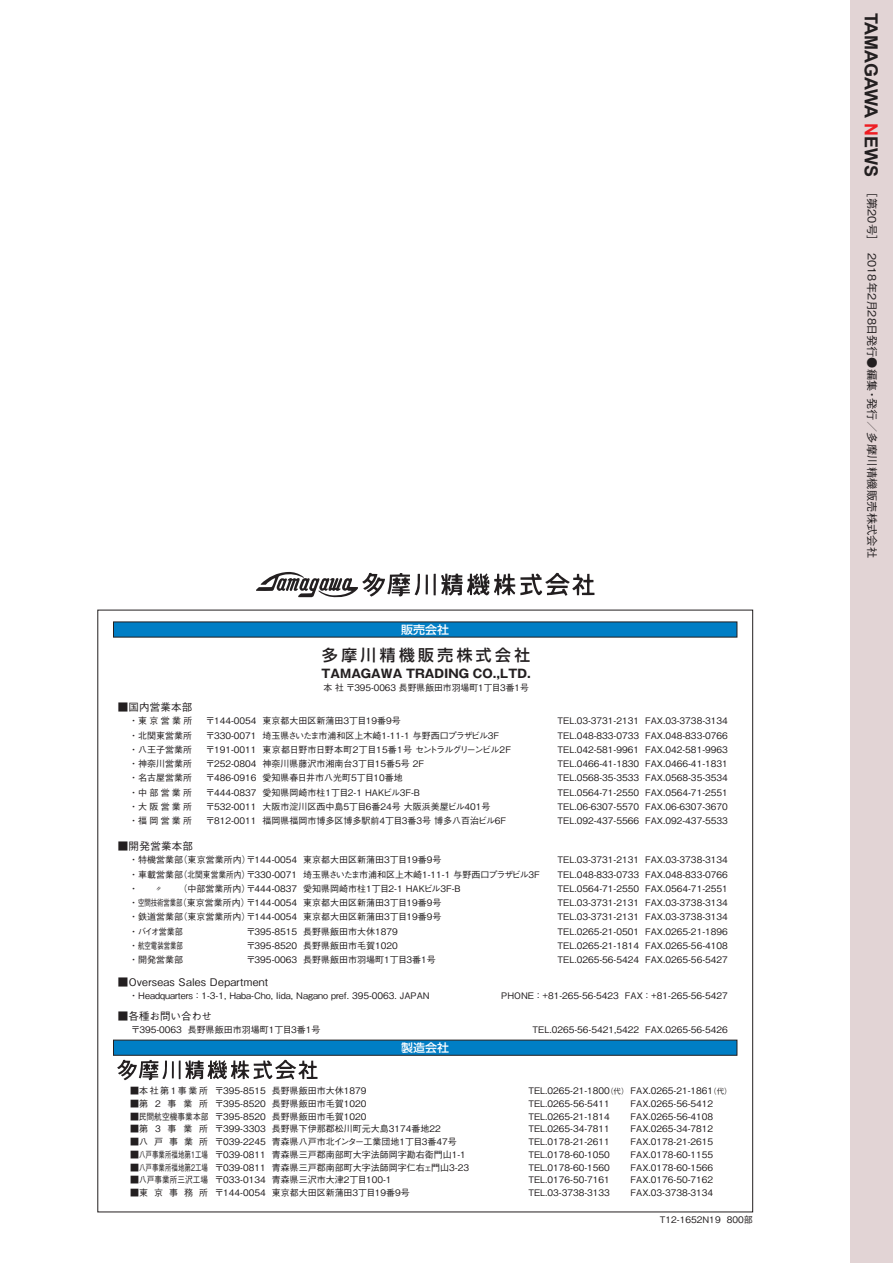
<style>
.page{position:relative;width:893px;height:1263px;background:#fff}
.page>*{position:absolute;margin:0;border:0;box-sizing:border-box;transform-origin:0 0}
.t1{font:700 18px "Arial";color:#231f20}
.t2{font:500 15.75px "Shin Go Pr 6 N";letter-spacing:.22em;color:#231f20}
.t3{font:700 11.85px "Gothic MB101 Pr 6 N";color:#231f20}
.t4{font:500 11.4px "Shin Go Pr 6 N";color:#fff;scale:1.05 1}
.t5{font:500 11.25px "Gothic BBB Pr 6 N";letter-spacing:.02em;color:#231f20}
.t6{font:500 10.5px "Gothic BBB Pr 6 N";letter-spacing:.025em;color:#231f20}
.t7{font:500 10.5px "Gothic BBB Pr 6 N";letter-spacing:-.005em;color:#231f20}
.t8{font:500 9px/14.2px "Gothic BBB Pr 6 N";color:#231f20}
.t9{font:500 9px "Gothic BBB Pr 6 N";letter-spacing:.17em;color:#231f20}
.s1{font-size:7.5px}
.s2{color:#ee1d23}
</style>
<div class="page">
<div style="left:850px;top:0;width:43px;height:1263px;background:#e2d4d5"></div>
<svg style="left:434px;top:573px;width:161px;height:23px"></svg>
<svg style="left:256px;top:572px;width:172px;height:26px"></svg>
<svg style="left:117px;top:1060px;width:201px;height:20px"></svg>
<div style="left:113px;top:622px;width:624px;height:15px;background:#007ec5"></div>
<div style="left:113px;top:1040px;width:624px;height:15px;background:#007ec5"></div>
<p class="t4" style="left:401px;top:620px;width:47px">販売会社</p>
<h2 class="t2" style="left:322px;top:642px;width:209px">多摩川精機販売株式会社</h2>
<h3 class="t3" style="left:322px;top:663px;width:211px">TAMAGAWA TRADING CO.,LTD.</h3>
<p class="t8" style="left:323px;top:679px;width:207px">本 社 〒395-0063 長野県飯田市羽場町1丁目3番1号</p>
<p class="t6" style="left:118px;top:698px;width:76px">■国内営業本部</p>
<p class="t8" style="left:129px;top:713px;width:65px;text-align:justify">・ 東京営業所・ 北関東営業所・ 八王子営業所・ 神奈川営業所・ 名古屋営業所・ 中部営業所・ 大阪営業所・ 福岡営業所</p>
<p class="t8" style="left:206px;top:713px;width:307px">〒144-0054 東京都大田区新蒲田3丁目19番9号<br>〒330-0071 埼玉県さいたま市浦和区上木崎1-11-1 与野西口プラザビル3F〒191-0011 東京都日野市日野本町2丁目15番1号 セントラルグリーンビル2F〒252-0804 神奈川県藤沢市湘南台3丁目15番5号 2F<br>〒486-0916 愛知県春日井市八光町5丁目10番地<br>〒444-0837 愛知県岡崎市柱1丁目2-1 HAKビル3F-B<br>〒532-0011 大阪市淀川区西中島5丁目6番24号 大阪浜美屋ビル401号〒812-0011 福岡県福岡市博多区博多駅前4丁目3番3号 博多八百治ビル6F</p>
<p class="t8" style="left:558px;top:713px;width:172px;text-align:justify">TEL.03-3731-2131 FAX.03-3738-3134<br>TEL.048-833-0733 FAX.048-833-0766<br>TEL.042-581-9961 FAX.042-581-9963<br>TEL.0466-41-1830 FAX.0466-41-1831<br>TEL.0568-35-3533 FAX.0568-35-3534<br>TEL.0564-71-2550 FAX.0564-71-2551<br>TEL.06-6307-5570 FAX.06-6307-3670<br>TEL.092-437-5566 FAX.092-437-5533</p>
<p class="t6" style="left:118px;top:838px;width:77px">■開発営業本部</p>
<p class="t8" style="left:129px;top:852px;width:123px">・ 特機営業部（東京営業所内）・ 車載営業部（北関東営業所内）・ 　　〃　　（中部営業所内）・ 空間技術営業部（東京営業所内）・ 鉄道営業部（東京営業所内）・ バイオ営業部<br>・ 航空電装営業部<br>・ 開発営業部</p>
<p class="t8" style="left:246px;top:852px;width:295px">〒144-0054 東京都大田区新蒲田3丁目19番9号<br>〒330-0071 埼玉県さいたま市浦和区上木崎1-11-1 与野西口プラザビル3F〒444-0837 愛知県岡崎市柱1丁目2-1 HAKビル3F-B<br>〒144-0054 東京都大田区新蒲田3丁目19番9号<br>〒144-0054 東京都大田区新蒲田3丁目19番9号<br>〒395-8515 長野県飯田市大休1879<br>〒395-8520 長野県飯田市毛賀1020<br>〒395-0063 長野県飯田市羽場町1丁目3番1号</p>
<p class="t8" style="left:558px;top:852px;width:172px;text-align:justify">TEL.03-3731-2131 FAX.03-3738-3134<br>TEL.048-833-0733 FAX.048-833-0766<br>TEL.0564-71-2550 FAX.0564-71-2551<br>TEL.03-3731-2131 FAX.03-3738-3134<br>TEL.03-3731-2131 FAX.03-3738-3134<br>TEL.0265-21-0501 FAX.0265-21-1896<br>TEL.0265-21-1814 FAX.0265-56-4108<br>TEL.0265-56-5424 FAX.0265-56-5427</p>
<p class="t6" style="left:118px;top:973px;width:152px">■Overseas Sales Department</p>
<p class="t8" style="left:129px;top:987px;width:302px">・ Headquarters ：1-3-1, Haba-Cho, Iida, Nagano pref. 395-0063. JAPAN</p>
<p class="t8" style="left:501px;top:987px;width:228px">PHONE ：+81-265-56-5423 FAX ：+81-265-56-5427</p>
<p class="t7" style="left:118px;top:1007px;width:96px">■各種お問い合わせ</p>
<p class="t8" style="left:131px;top:1021px;width:191px">〒395-0063 長野県飯田市羽場町1丁目3番1号</p>
<p class="t8" style="left:533px;top:1021px;width:197px">TEL.0265-56-5421,5422 FAX.0265-56-5426</p>
<p class="t4" style="left:401px;top:1038px;width:47px">製造会社</p>
<p class="t9" style="left:130px;top:1083px;width:79px">■本社第1事業所</p>
<p class="t8" style="left:130px;top:1096px;width:80px">■第2事業所</p>
<p class="t8" style="left:130px;top:1108px;width:80px">■民間航空機事業本部</p>
<p class="t8" style="left:130px;top:1121px;width:80px">■第3事業所</p>
<p class="t8" style="left:130px;top:1134px;width:80px">■八戸事業所</p>
<p class="t8" style="left:130px;top:1147px;width:79px">■八戸事業所福地第1工場</p>
<p class="t8" style="left:130px;top:1159px;width:79px">■八戸事業所福地第2工場</p>
<p class="t8" style="left:130px;top:1172px;width:79px">■八戸事業所三沢工場</p>
<p class="t8" style="left:130px;top:1185px;width:80px">■東京事務所</p>
<p class="t8" style="left:215px;top:1084px;width:256px;line-height:12.8px">〒395-8515 長野県飯田市大休1879<br>〒395-8520 長野県飯田市毛賀1020<br>〒395-8520 長野県飯田市毛賀1020<br>〒399-3303 長野県下伊那郡松川町元大島3174番地22〒039-2245 青森県八戸市北インター工業団地1丁目3番47号〒039-0811 青森県三戸郡南部町大字法師岡字勘右衛門山1-1〒039-0811 青森県三戸郡南部町大字法師岡字仁右ェ門山3-23〒033-0134 青森県三沢市大津2丁目100-1<br>〒144-0054 東京都大田区新蒲田3丁目19番9号</p>
<p class="t8" style="left:528px;top:1084px;width:205px;line-height:12.8px">TEL.0265-21-1800<span class="s1">（代）</span> FAX.0265-21-1861<span class="s1">（代）<br></span>TEL.0265-56-5411</p>
<p class="t8" style="left:631px;top:1096px;width:84px">FAX.0265-56-5412</p>
<p class="t8" style="left:528px;top:1108px;width:83px">TEL.0265-21-1814</p>
<p class="t8" style="left:631px;top:1108px;width:84px">FAX.0265-56-4108</p>
<p class="t8" style="left:528px;top:1121px;width:83px">TEL.0265-34-7811</p>
<p class="t8" style="left:631px;top:1121px;width:84px">FAX.0265-34-7812</p>
<p class="t8" style="left:528px;top:1134px;width:83px">TEL.0178-21-2611</p>
<p class="t8" style="left:631px;top:1134px;width:84px">FAX.0178-21-2615</p>
<p class="t8" style="left:528px;top:1147px;width:83px">TEL.0178-60-1050</p>
<p class="t8" style="left:631px;top:1147px;width:84px">FAX.0178-60-1155</p>
<p class="t8" style="left:528px;top:1159px;width:83px">TEL.0178-60-1560</p>
<p class="t8" style="left:631px;top:1159px;width:84px">FAX.0178-60-1566</p>
<p class="t8" style="left:528px;top:1172px;width:83px">TEL.0176-50-7161</p>
<p class="t8" style="left:631px;top:1172px;width:84px">FAX.0176-50-7162</p>
<p class="t8" style="left:528px;top:1185px;width:83px">TEL.03-3738-3133</p>
<p class="t8" style="left:631px;top:1185px;width:84px">FAX.03-3738-3134</p>
<p class="t8" style="left:660px;top:1212px;width:94px">T12-1652N19 800部</p>
<h1 class="t1" style="left:883px;top:13px;width:165px;rotate:90deg">TAMAGAWA <span class="s2">N</span>EWS</h1>
<p class="t5" style="left:881px;top:186px;width:374px;rotate:90deg">［第20号］　2018年2月28日発行●編集・発行／多摩川精機販売株式会社</p>
</div>
